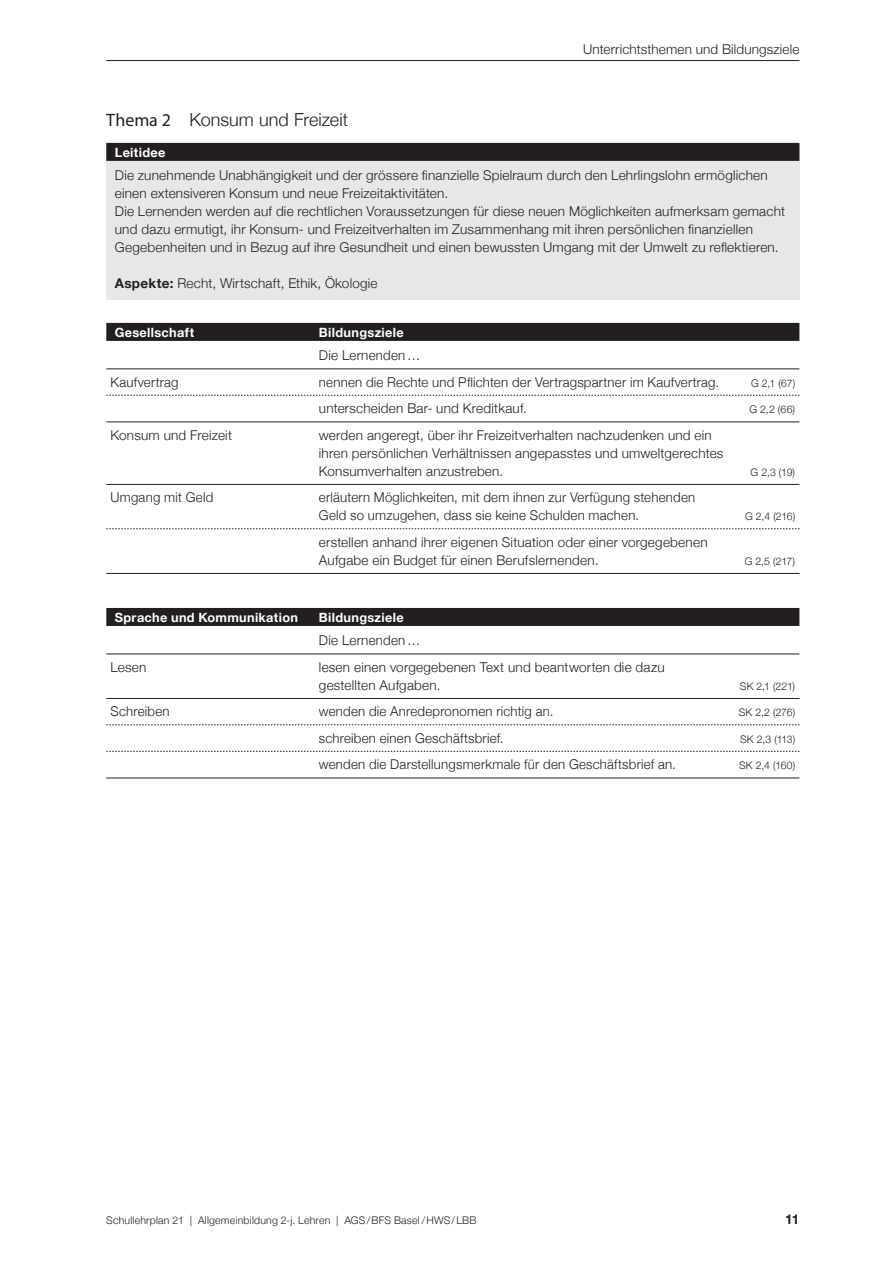
<style>
.page{position:relative;width:893px;height:1263px;background:#fff}
.page>*{position:absolute;margin:0;border:0;box-sizing:border-box;transform-origin:0 0}
.t1{font:300 18px "Helvetica Neue";letter-spacing:.005em;color:#231f20}
._01_Linie{font:300 13.5px/18px "Helvetica Neue";letter-spacing:.015em;color:#231f20}
.t2{font:700 13.5px "Helvetica Neue";color:#231f20}
.t3{font:700 12.75px "Helvetica Neue";letter-spacing:.025em;color:#fff}
._01_Linie-2{font:300 10.5px "Helvetica Neue";letter-spacing:.02em;color:#231f20}
.s1{font-family:"Myriad Pro";font-weight:400}
.s2{font-weight:700}
</style>
<div class="page">
<div style="left:106px;top:144px;width:693px;height:156px;background:#e6e7e9"></div>
<div style="left:106px;top:143px;width:693px;height:18px;background:#231f20"></div>
<div style="left:106px;top:323px;width:693px;height:18px;background:#231f20"></div>
<hr style="left:106px;top:369px;width:693px;height:1px;background:#231f20">
<svg style="left:106px;top:395px;width:693px;height:1px"></svg>
<hr style="left:106px;top:422px;width:693px;height:1px;background:#231f20">
<hr style="left:106px;top:484px;width:693px;height:1px;background:#231f20">
<svg style="left:106px;top:528px;width:693px;height:1px"></svg>
<hr style="left:106px;top:573px;width:693px;height:1px;background:#231f20">
<div style="left:106px;top:608px;width:693px;height:18px;background:#231f20"></div>
<hr style="left:106px;top:654px;width:693px;height:1px;background:#231f20">
<hr style="left:106px;top:698px;width:693px;height:1px;background:#231f20">
<svg style="left:106px;top:724px;width:693px;height:1px"></svg>
<svg style="left:106px;top:751px;width:693px;height:1px"></svg>
<hr style="left:106px;top:778px;width:693px;height:1px;background:#231f20">
<hr style="left:106px;top:60px;width:693px;height:1px;background:#231f20">
<p class="_01_Linie" style="left:583px;top:39px;width:218px">Unterrichtsthemen und Bildungsziele</p>
<p class="t1" style="left:106px;top:105px;width:243px"><span class="s1">Thema 2</span> Konsum und Freizeit</p>
<p class="t3" style="left:115px;top:142px;width:52px">Leitidee</p>
<p class="_01_Linie" style="left:115px;top:165px;width:654px">Die zunehmende Unabhängigkeit und der grössere finanzielle Spielraum durch den Lehrlingslohn ermöglichen einen extensiveren Konsum und neue Freizeitaktivitäten.</p>
<p class="_01_Linie" style="left:115px;top:201px;width:672px">Die Lernenden werden auf die rechtlichen Voraussetzungen für diese neuen Möglichkeiten aufmerksam gemacht und dazu ermutigt, ihr Konsum- und Freizeitverhalten im Zusammenhang mit ihren persönlichen finanziellen<br>Gegebenheiten und in Bezug auf ihre Gesundheit und einen bewussten Umgang mit der Umwelt zu reflektieren.</p>
<p class="_01_Linie" style="left:115px;top:273px;width:264px"><span class="s2">Aspekte:</span> Recht, Wirtschaft, Ethik, Ökologie</p>
<p class="t3" style="left:115px;top:322px;width:81px">Gesellschaft</p>
<p class="t3" style="left:319px;top:322px;width:86px">Bildungsziele</p>
<p class="_01_Linie" style="left:319px;top:345px;width:103px">Die Lernenden…</p>
<p class="_01_Linie" style="left:111px;top:372px;width:70px">Kaufvertrag</p>
<p class="_01_Linie" style="left:319px;top:372px;width:402px">nennen die Rechte und Pflichten der Vertragspartner im Kaufvertrag.</p>
<p class="_01_Linie-2" style="left:751px;top:374px;width:46px">G 2,1 (67)</p>
<p class="_01_Linie" style="left:319px;top:398px;width:210px">unterscheiden Bar- und Kreditkauf.</p>
<p class="_01_Linie-2" style="left:749px;top:401px;width:47px">G 2,2 (66)</p>
<p class="_01_Linie" style="left:111px;top:425px;width:123px">Konsum und Freizeit</p>
<p class="_01_Linie" style="left:319px;top:425px;width:406px">werden angeregt, über ihr Freizeitverhalten nachzudenken und ein ihren persönlichen Verhältnissen angepasstes und umweltgerechtes<br>Konsumverhalten anzustreben.</p>
<p class="_01_Linie-2" style="left:750px;top:463px;width:46px">G 2,3 (19)</p>
<p class="_01_Linie" style="left:111px;top:487px;width:104px">Umgang mit Geld</p>
<p class="_01_Linie" style="left:319px;top:487px;width:378px">erläutern Möglichkeiten, mit dem ihnen zur Verfügung stehenden<br>Geld so umzugehen, dass sie keine Schulden machen.</p>
<p class="_01_Linie" style="left:319px;top:532px;width:390px">erstellen anhand ihrer eigenen Situation oder einer vorgegebenen<br>Aufgabe ein Budget für einen Berufslernenden.</p>
<p class="t3" style="left:115px;top:607px;width:185px">Sprache und Kommunikation</p>
<p class="t3" style="left:319px;top:607px;width:86px">Bildungsziele</p>
<p class="_01_Linie" style="left:319px;top:630px;width:103px">Die Lernenden…</p>
<p class="_01_Linie" style="left:111px;top:657px;width:37px">Lesen</p>
<p class="_01_Linie" style="left:319px;top:657px;width:347px">lesen einen vorgegebenen Text und beantworten die dazu gestellten Aufgaben.</p>
<p class="_01_Linie-2" style="left:745px;top:508px;width:52px">G 2,4 (216)</p>
<p class="_01_Linie-2" style="left:745px;top:552px;width:52px">G 2,5 (217)</p>
<p class="_01_Linie-2" style="left:740px;top:677px;width:57px">SK 2,1 (221)</p>
<p class="_01_Linie" style="left:111px;top:701px;width:61px">Schreiben</p>
<p class="_01_Linie" style="left:319px;top:701px;width:236px">wenden die Anredepronomen richtig an.</p>
<p class="_01_Linie-2" style="left:739px;top:704px;width:58px">SK 2,2 (276)</p>
<p class="_01_Linie" style="left:319px;top:728px;width:186px">schreiben einen Geschäftsbrief.</p>
<p class="_01_Linie-2" style="left:740px;top:730px;width:57px">SK 2,3 (113)</p>
<p class="_01_Linie" style="left:319px;top:754px;width:358px">wenden die Darstellungsmerkmale für den Geschäftsbrief an.</p>
<p class="_01_Linie-2" style="left:739px;top:757px;width:58px">SK 2,4 (160)</p>
<p class="_01_Linie-2" style="left:106px;top:1212px;width:372px">Schullehrplan 21 | Allgemeinbildung 2-j. Lehren | AGS/BFS Basel /HWS/LBB</p>
<p class="t2" style="left:785px;top:1209px;width:16px">11</p>
</div>
